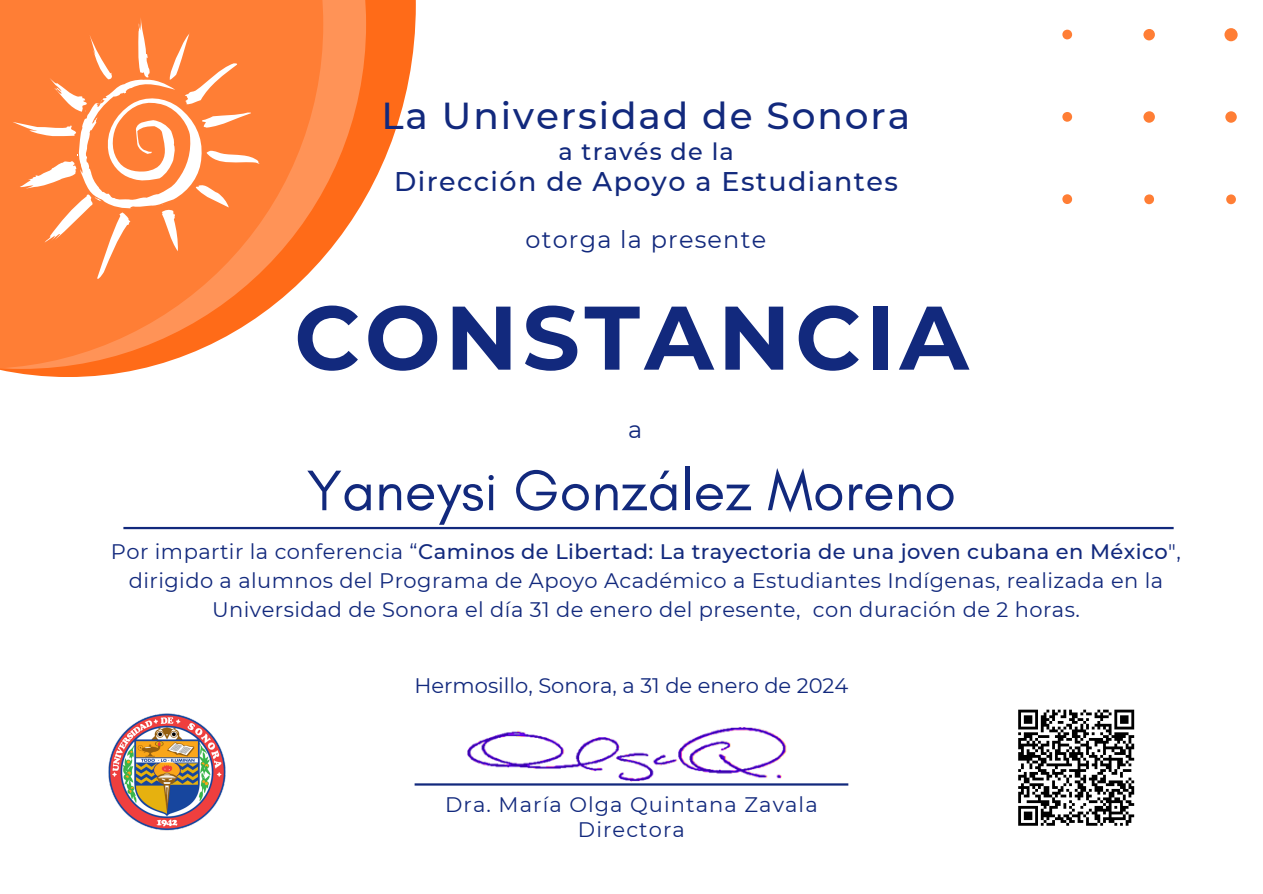
<style>
.page{position:relative;width:1263px;height:894px;background:#fff}
.page>*{position:absolute;margin:0;border:0;box-sizing:border-box;transform-origin:0 0}
.t1{font:700 90px "Montserrat";letter-spacing:.05em;color:#12297d}
.t2{font:58.2px "Glacial Indifference";color:#12297d}
.t3{font:500 37.5px "Montserrat";letter-spacing:.05em;color:#12297d}
.t4{font:500 27px "Montserrat";letter-spacing:.05em;color:#12297d}
.t5{font:24px "Montserrat";letter-spacing:.05em;color:#12297d}
.t6{font:500 24px "Montserrat";letter-spacing:.05em;color:#12297d}
.t7{font:21px/29.2px "Montserrat";letter-spacing:.02em;color:#12297d;text-align:center}
.t8{font:21px "Montserrat";letter-spacing:.05em;color:#12297d}
.t9{font:21px "Montserrat";color:#12297d}
.s1{font-weight:500}
</style>
<div class="page">
<svg style="left:0;top:0;width:416px;height:377px"></svg>
<svg style="left:323px;top:0;width:43px;height:369px"></svg>
<svg style="left:0;top:0;width:323px;height:369px;background:#ff9153"></svg>
<svg style="left:12px;top:15px;width:248px;height:264px;background:#ff9051"></svg>
<hr style="left:123px;top:526px;width:1051px;height:3px;background:#12297d">
<img style="left:448px;top:727px;width:383px;height:59px">
<hr style="left:415px;top:783px;width:433px;height:2px;background:#12297d">
<img style="left:108px;top:713px;width:118px;height:118px">
<svg style="left:1062px;top:28px;width:176px;height:176px"></svg>
<svg style="left:1018px;top:709px;width:117px;height:117px"></svg>
<h1 class="t3" style="left:381px;top:92px;width:530px">La Universidad de Sonora</h1>
<h1 class="t6" style="left:558px;top:137px;width:177px">a través de la</h1>
<h1 class="t4" style="left:394px;top:164px;width:505px">Dirección de Apoyo a Estudiantes</h1>
<p class="t5" style="left:525px;top:225px;width:242px">otorga la presente</p>
<h4 class="t1" style="left:294px;top:282px;width:676px">CONSTANCIA</h4>
<p class="t5" style="left:628px;top:414px;width:16px">a</p>
<h3 class="t2" style="left:307px;top:455px;width:651px">Yaneysi González Moreno</h3>
<p class="t7" style="left:111px;top:536px;width:1071px">Por impartir la conferencia “<span class="s1">Caminos de Libertad: La trayectoria de una joven cubana en México</span>", dirigido a alumnos del Programa de Apoyo Académico a Estudiantes Indígenas, realizada en la<br>Universidad de Sonora el día 31 de enero del presente, con duración de 2 horas.</p>
<h2 class="t9" style="left:414px;top:672px;width:435px">Hermosillo, Sonora, a 31 de enero de 2024</h2>
<p class="t8" style="left:445px;top:791px;width:374px">Dra. María Olga Quintana Zavala</p>
<p class="t8" style="left:578px;top:816px;width:108px">Directora</p>
</div>
